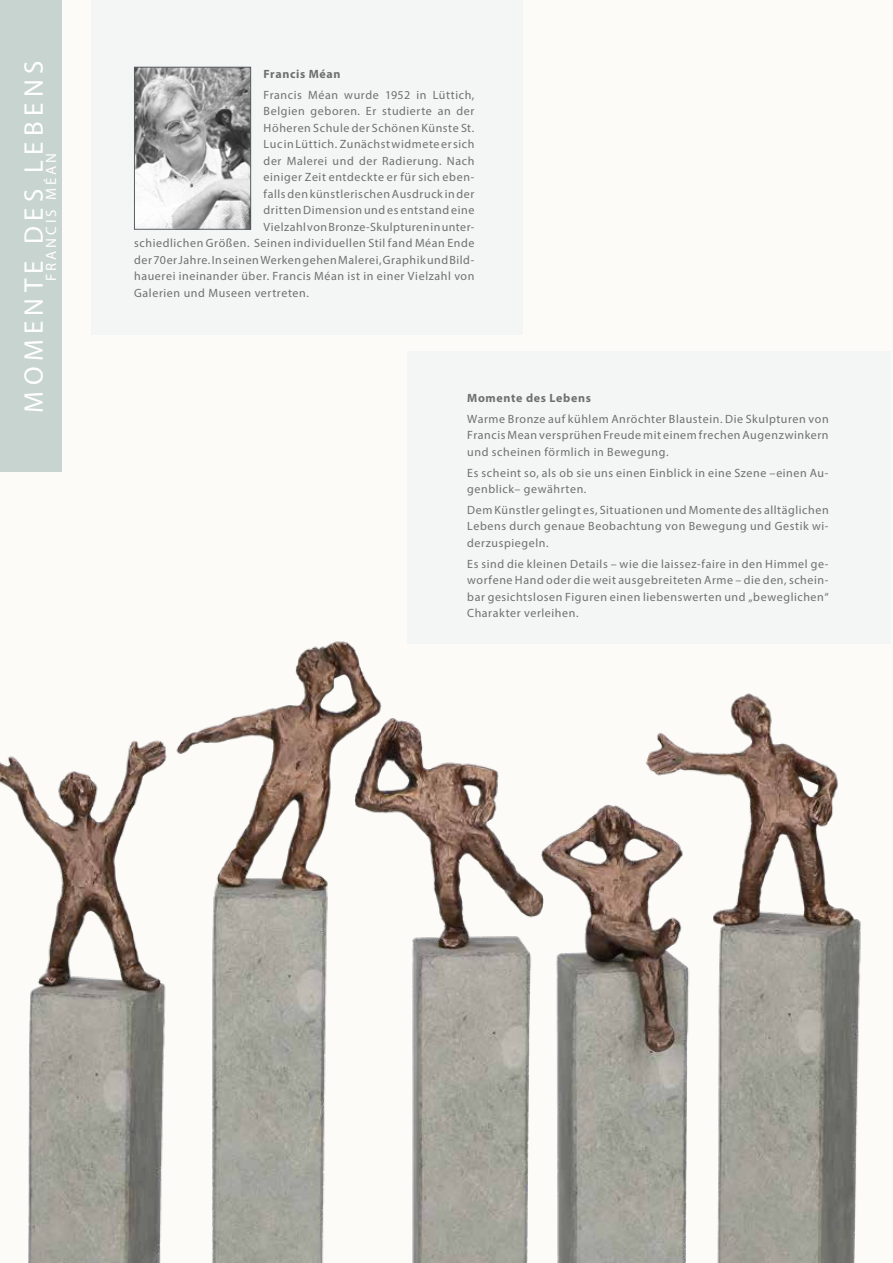
<style>
.page{position:relative;width:893px;height:1263px;background:#fdfbf8}
.page>*{position:absolute;margin:0;border:0;box-sizing:border-box;transform-origin:0 0}
.t1{font:27px "Myriad Pro";letter-spacing:.2em;color:#fff}
.t2{font:15px "Myriad Pro";letter-spacing:.2em;color:#fff}
.t3{font:12px/16.5px "Myriad Pro";letter-spacing:.05em;color:#706f6f;text-align:justify}
.t4{font:700 12px "Myriad Pro";letter-spacing:.055em;color:#706f6f}
</style>
<div class="page">
<div style="left:0;top:0;width:62px;height:472px;background:#c8d4cf"></div>
<div style="left:92px;top:0;width:431px;height:335px;background:#f3f6f5"></div>
<img style="left:136px;top:69px;width:113px;height:158px">
<div style="left:134px;top:67px;width:117px;height:162px;border:1px solid #575e62"></div>
<img style="left:0;top:756px;width:104px;height:507px">
<img style="left:104px;top:641px;width:276px;height:622px">
<img style="left:646px;top:693px;width:215px;height:570px">
<img style="left:569px;top:790px;width:211px;height:473px">
<img style="left:248px;top:701px;width:321px;height:562px">
<div style="left:407px;top:351px;width:484px;height:292px;background:#f3f6f5"></div>
<h1 class="t1" style="left:17px;top:412px;width:353px;rotate:-90deg">MOMENTE DES LEBENS</h1>
<p class="t2" style="left:42px;top:281px;width:130px;rotate:-90deg">FRANCIS MÉAN</p>
<p class="t4" style="left:264px;top:66px;width:78px">Francis Méan</p>
<p class="t3" style="left:264px;top:86px;width:212px">Francis Méan wurde 1952 in Lüttich,</p>
<p class="t3" style="left:264px;top:103px;width:212px">Belgien geboren. Er studierte an der</p>
<p class="t3" style="left:264px;top:119px;width:212px">Höheren Schule der Schönen Künste St.</p>
<p class="t3" style="left:264px;top:136px;width:212px">Luc in Lüttich. Zunächst widmete er sich</p>
<p class="t3" style="left:264px;top:152px;width:212px">der Malerei und der Radierung. Nach</p>
<p class="t3" style="left:264px;top:169px;width:212px">einiger Zeit entdeckte er für sich eben-</p>
<p class="t3" style="left:264px;top:185px;width:212px">falls den künstlerischen Ausdruck in der</p>
<p class="t3" style="left:264px;top:202px;width:212px">dritten Dimension und es entstand eine</p>
<p class="t3" style="left:264px;top:218px;width:212px">Vielzahl von Bronze-Skulpturen in unter-</p>
<p class="t3" style="left:134px;top:235px;width:342px">schiedlichen Größen. Seinen individuellen Stil fand Méan Ende</p>
<p class="t3" style="left:134px;top:251px;width:342px">der 70er Jahre. In seinen Werken gehen Malerei, Graphik und Bild-</p>
<p class="t3" style="left:134px;top:268px;width:342px">hauerei ineinander über. Francis Méan ist in einer Vielzahl von</p>
<p class="t3" style="left:134px;top:284px;width:176px">Galerien und Museen vertreten.</p>
<p class="t4" style="left:467px;top:390px;width:125px">Momente des Lebens</p>
<p class="t3" style="left:467px;top:410px;width:363px">Warme Bronze auf kühlem Anröchter Blaustein. Die Skulpturen von Francis Mean versprühen Freude mit einem frechen Augenzwinkern und scheinen förmlich in Bewegung.</p>
<p class="t3" style="left:467px;top:464px;width:363px">Es scheint so, als ob sie uns einen Einblick in eine Szene –einen Au&shy;genblick– gewährten.</p>
<p class="t3" style="left:467px;top:501px;width:363px">Dem Künstler gelingt es, Situationen und Momente des alltäglichen Lebens durch genaue Beobachtung von Bewegung und Gestik wi&shy;derzuspiegeln.</p>
<p class="t3" style="left:467px;top:555px;width:363px">Es sind die kleinen Details – wie die laissez-faire in den Himmel ge&shy;worfene Hand oder die weit ausgebreiteten Arme – die den, schein&shy;bar gesichtslosen Figuren einen liebenswerten und „beweglichen“ Charakter verleihen.</p>
</div>
